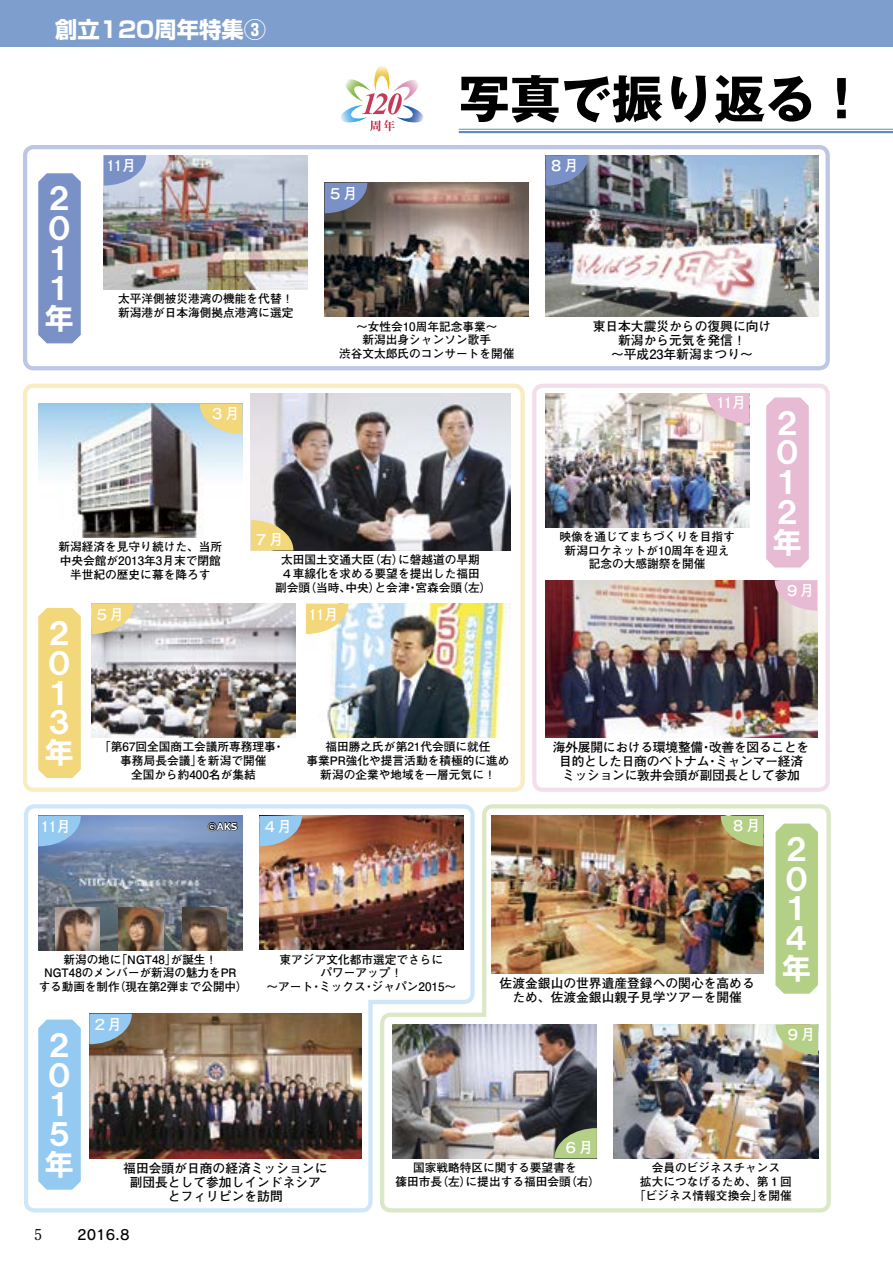
<style>
.page{position:relative;width:893px;height:1263px;background:#fff}
.page>*{position:absolute;margin:0;border:0;box-sizing:border-box;transform-origin:0 0}
.t1{font:700 51px "Gothic MB101 Pro";color:#000}
.t2{font:29.7px/29.7px "HGS Soei Kakugothic UB";color:#fff}
.t3{font:700 22.35px "Shin Go Pro";color:#fff}
.t4{font:700 14.85px "Futo Go B101 Pro";color:#fff}
.t5{font:700 14.85px "Futo Min A101 Pro";color:#000}
.t6{font:13.8px "Rodin Pro DB";color:#000}
.t7{font:700 12.75px/13.8px "Futo Go B101 Pro";color:#000;text-align:center}
.t8{font:700 12.75px "Futo Go B101 Pro";letter-spacing:-.02em;color:#000}
.t9{font:700 11.7px/13.8px "Futo Go B101 Pro";color:#000}
.t10{font:700 9.6px "Meiryo";color:#fff}
</style>
<div class="page">
<div style="left:0;top:0;width:893px;height:47px;background:#7e9ecd"></div>
<div style="left:532px;top:384px;width:298px;height:408px;border:4px solid #f3dfeb;border-radius:9px"></div>
<div style="left:23px;top:384px;width:502px;height:408px;border:4px solid #f9ecc0;border-radius:9px"></div>
<svg style="left:24px;top:804px;width:354px;height:409px"></svg>
<svg style="left:378px;top:804px;width:453px;height:409px"></svg>
<hr style="left:459px;top:129px;width:434px;height:1px;background:#5e89c1">
<hr style="left:459px;top:131px;width:434px;height:2px;background:#5e89c1">
<img style="left:259px;top:816px;width:204px;height:134px">
<img style="left:393px;top:1024px;width:204px;height:134px">
<img style="left:614px;top:1024px;width:204px;height:134px">
<div style="left:23px;top:145px;width:807px;height:225px;border:4px solid #bdc6e4;border-radius:9px"></div>
<img style="left:104px;top:155px;width:204px;height:134px">
<img style="left:325px;top:183px;width:204px;height:134px">
<img style="left:546px;top:155px;width:272px;height:162px">
<div style="left:38px;top:173px;width:43px;height:170px;background:#7a91c8"></div>
<img style="left:89px;top:1014px;width:272px;height:144px">
<svg style="left:38px;top:1019px;width:43px;height:171px;background:#97cbf1"></svg>
<img style="left:491px;top:816px;width:272px;height:157px">
<div style="left:775px;top:823px;width:43px;height:171px;background:#b4d086"></div>
<img style="left:545px;top:393px;width:204px;height:134px">
<img style="left:545px;top:580px;width:272px;height:158px">
<div style="left:766px;top:397px;width:43px;height:170px;background:#e6bbd3"></div>
<div style="left:38px;top:608px;width:43px;height:170px;background:#f3d77b"></div>
<img style="left:251px;top:393px;width:259px;height:157px">
<img style="left:38px;top:404px;width:204px;height:134px">
<img style="left:91px;top:604px;width:204px;height:134px">
<svg style="left:341px;top:66px;width:82px;height:65px"></svg>
<img style="left:327px;top:604px;width:183px;height:134px">
<img style="left:38px;top:816px;width:204px;height:134px">
<img style="left:56px;top:908px;width:44px;height:42px">
<img style="left:119px;top:908px;width:44px;height:42px">
<img style="left:182px;top:908px;width:44px;height:42px">
<svg style="left:208px;top:822px;width:30px;height:9px"></svg>
<svg style="left:91px;top:604px;width:43px;height:30px"></svg>
<svg style="left:38px;top:816px;width:43px;height:30px"></svg>
<svg style="left:259px;top:816px;width:43px;height:30px"></svg>
<svg style="left:89px;top:1014px;width:43px;height:30px"></svg>
<svg style="left:554px;top:1128px;width:43px;height:30px"></svg>
<svg style="left:721px;top:816px;width:42px;height:30px"></svg>
<svg style="left:775px;top:1024px;width:43px;height:31px"></svg>
<svg style="left:707px;top:393px;width:42px;height:31px"></svg>
<svg style="left:775px;top:580px;width:42px;height:31px"></svg>
<svg style="left:546px;top:155px;width:42px;height:31px"></svg>
<svg style="left:325px;top:183px;width:42px;height:30px"></svg>
<svg style="left:104px;top:155px;width:42px;height:31px"></svg>
<svg style="left:251px;top:520px;width:42px;height:30px"></svg>
<svg style="left:200px;top:404px;width:42px;height:30px"></svg>
<svg style="left:306px;top:604px;width:42px;height:30px"></svg>
<h3 class="t3" style="left:55px;top:11px;width:212px">創立120周年特集3</h3>
<h2 class="t2" style="left:45px;top:184px;width:27px">２<br>０<br>１<br>１</h2>
<h2 class="t2" style="left:45px;top:303px;width:30px">年</h2>
<p class="t4" style="left:107px;top:154px;width:31px">11月</p>
<p class="t9" style="left:118px;top:290px;width:177px">太平洋側被災港湾の機能を代替!新潟港が日本海側拠点港湾に選定</p>
<p class="t4" style="left:210px;top:401px;width:31px">３月</p>
<h1 class="t1" style="left:459px;top:56px;width:461px">写真で振り返る！　</h1>
<p class="t4" style="left:328px;top:181px;width:31px">５月</p>
<p class="t4" style="left:549px;top:154px;width:31px">８月</p>
<p class="t9" style="left:339px;top:318px;width:177px;text-align:center">～女性会10周年記念事業~<br>新潟出身シャンソン歌手<br>渋谷文太郎氏のコンサートを開催</p>
<p class="t7" style="left:593px;top:318px;width:180px">東日本大震災からの復興に向け新潟から元気を発信!<br>～平成23年新潟まつり~</p>
<p class="t4" style="left:717px;top:391px;width:31px">11月</p>
<h2 class="t2" style="left:773px;top:408px;width:27px">２<br>０<br>１<br>２</h2>
<p class="t9" style="left:58px;top:539px;width:165px;text-align:center">新潟経済を見守り続けた、当所中央会館が2013年3月末で閉館半世紀の歴史に幕を降ろす</p>
<h2 class="t2" style="left:45px;top:618px;width:27px">２<br>０<br>１<br>３</h2>
<p class="t4" style="left:94px;top:602px;width:31px">５月</p>
<p class="t4" style="left:254px;top:528px;width:31px">７月</p>
<p class="t9" style="left:369px;top:551px;width:37px">（右）</p>
<p class="t9" style="left:398px;top:551px;width:83px">に磐越道の早期</p>
<p class="t9" style="left:281px;top:551px;width:95px">太田国土交通大臣</p>
<p class="t9" style="left:281px;top:565px;width:200px">４車線化を求める要望を提出した福田</p>
<p class="t9" style="left:456px;top:579px;width:37px">（左(</p>
<p class="t9" style="left:304px;top:579px;width:48px">（当時、</p>
<p class="t9" style="left:345px;top:579px;width:37px">中央）</p>
<p class="t9" style="left:275px;top:579px;width:37px">副会頭</p>
<p class="t9" style="left:375px;top:579px;width:37px">と会津</p>
<p class="t9" style="left:416px;top:579px;width:48px">宮森会頭</p>
<p class="t9" style="left:407px;top:579px;width:13px">・</p>
<p class="t4" style="left:309px;top:602px;width:31px">11月</p>
<h2 class="t2" style="left:45px;top:738px;width:30px">年</h2>
<p class="t4" style="left:41px;top:814px;width:31px">11月</p>
<p class="t9" style="left:196px;top:738px;width:81px;text-indent:-97px">「第67回全国商工会議所専務理事を新潟で開催</p>
<p class="t9" style="left:273px;top:738px;width:13px">・</p>
<p class="t9" style="left:131px;top:752px;width:126px;text-indent:-11px">事務局長会議」<br>全国から約400名が集結</p>
<p class="t10" style="left:207px;top:819px;width:31px">©AKS</p>
<p class="t4" style="left:262px;top:814px;width:31px">４月</p>
<p class="t9" style="left:306px;top:738px;width:205px;text-align:center">福田勝之氏が第21代会頭に就任<br>事業PR強化や提言活動を積極的に進め新潟の企業や地域を一層元気に!</p>
<p class="t9" style="left:559px;top:528px;width:177px;text-align:center">映像を通じてまちづくりを目指す新潟ロケネットが10周年を迎え記念の大感謝祭を開催</p>
<h2 class="t2" style="left:773px;top:527px;width:30px">年</h2>
<p class="t4" style="left:785px;top:578px;width:31px">９月</p>
<p class="t8" style="left:709px;top:737px;width:102px">改善を図ることを</p>
<p class="t8" style="left:553px;top:737px;width:152px">海外展開における環境整備</p>
<p class="t7" style="left:700px;top:739px;width:14px">・</p>
<p class="t8" style="left:715px;top:751px;width:89px">ミャンマー経済</p>
<p class="t8" style="left:559px;top:751px;width:152px">目的とした日商のベトナム</p>
<p class="t7" style="left:706px;top:753px;width:14px">・</p>
<p class="t8" style="left:562px;top:765px;width:239px">ミッションに敦井会頭が副団長として参加</p>
<p class="t4" style="left:731px;top:814px;width:31px">８月</p>
<h2 class="t2" style="left:782px;top:834px;width:27px">２<br>０<br>１<br>４</h2>
<p class="t9" style="left:116px;top:951px;width:62px">「NGT48」</p>
<p class="t9" style="left:171px;top:951px;width:48px">が誕生!</p>
<p class="t9" style="left:64px;top:951px;width:59px">新潟の地に</p>
<p class="t9" style="left:44px;top:964px;width:194px">NGT48のメンバーが新潟の魅力をPR</p>
<p class="t9" style="left:114px;top:978px;width:135px">（現在第2弾まで公開中(</p>
<p class="t9" style="left:39px;top:978px;width:83px">する動画を制作</p>
<p class="t9" style="left:280px;top:951px;width:165px">東アジア文化都市選定でさらに</p>
<p class="t9" style="left:320px;top:964px;width:83px">パワーアップ!</p>
<p class="t9" style="left:372px;top:978px;width:86px">ジャパン2015~</p>
<p class="t9" style="left:319px;top:978px;width:48px">ミックス</p>
<p class="t9" style="left:267px;top:978px;width:48px">～アート</p>
<p class="t9" style="left:310px;top:978px;width:13px">・</p>
<p class="t9" style="left:363px;top:978px;width:13px">・</p>
<p class="t7" style="left:500px;top:974px;width:257px">佐渡金銀山の世界遺産登録への関心を高めるため、佐渡金銀山親子見学ツアーを開催</p>
<h2 class="t2" style="left:782px;top:953px;width:30px">年</h2>
<h2 class="t2" style="left:45px;top:1030px;width:27px">２<br>０<br>１<br>５</h2>
<h2 class="t2" style="left:45px;top:1149px;width:30px">年</h2>
<p class="t4" style="left:92px;top:1012px;width:31px">２月</p>
<p class="t7" style="left:123px;top:1160px;width:206px">福田会頭が日商の経済ミッションに副団長として参加しインドネシアとフィリピンを訪問</p>
<p class="t5" style="left:34px;top:1223px;width:9px">5</p>
<p class="t6" style="left:77px;top:1226px;width:54px">2016.8</p>
<p class="t4" style="left:563px;top:1136px;width:31px">６月</p>
<p class="t9" style="left:565px;top:1159px;width:37px;text-indent:-152px">国家戦略特区に関する要望書を<br>（右(</p>
<p class="t9" style="left:436px;top:1173px;width:37px">（左）</p>
<p class="t9" style="left:395px;top:1173px;width:48px">篠田市長</p>
<p class="t9" style="left:466px;top:1173px;width:107px">に提出する福田会頭</p>
<p class="t4" style="left:785px;top:1022px;width:31px">９月</p>
<p class="t9" style="left:652px;top:1159px;width:130px">会員のビジネスチャンス</p>
<p class="t9" style="left:640px;top:1173px;width:154px">拡大につなげるため、第１回</p>
<p class="t9" style="left:757px;top:1187px;width:37px">を開催</p>
<p class="t9" style="left:634px;top:1187px;width:130px">「ビジネス情報交換会」</p>
</div>
